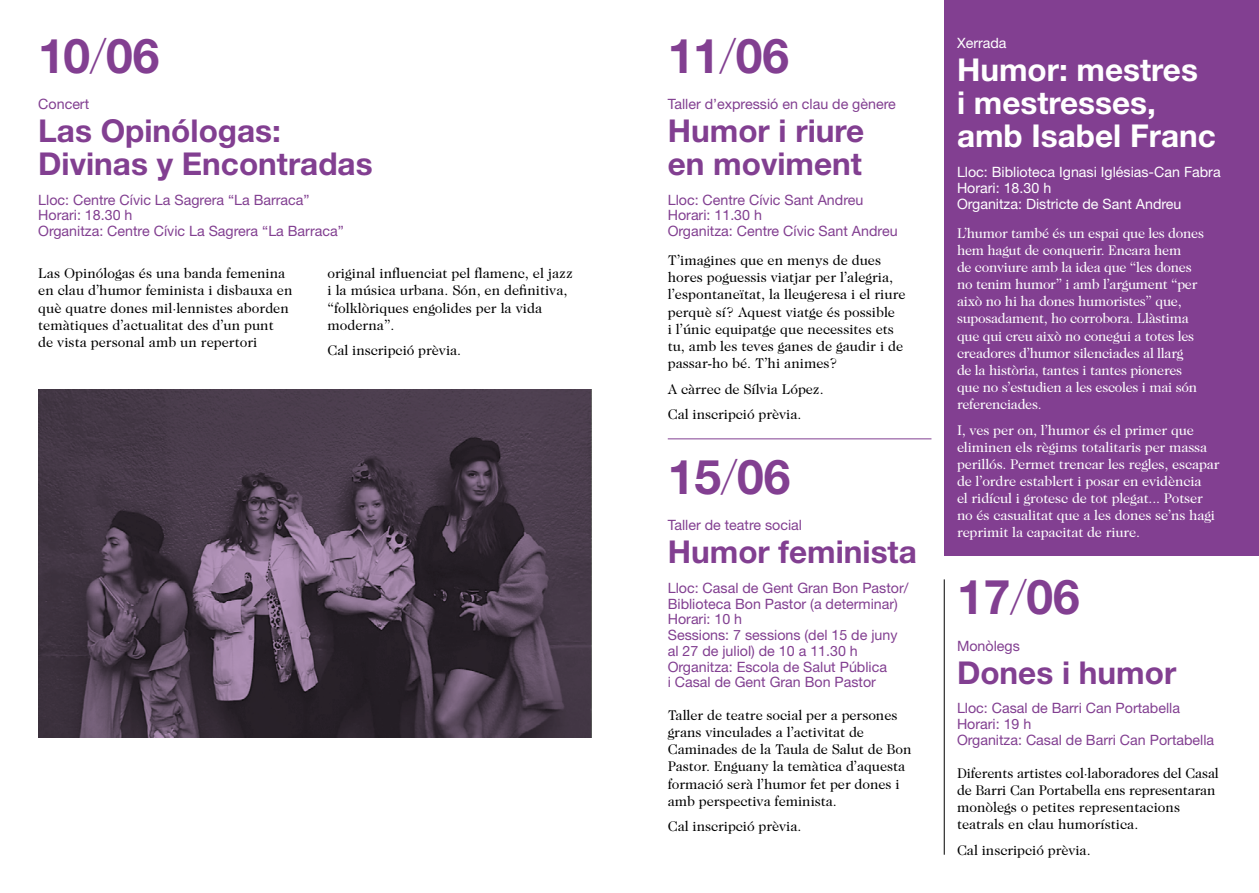
<style>
.page{position:relative;width:1259px;height:893px;background:#fff}
.page>*{position:absolute;margin:0;border:0;box-sizing:border-box;transform-origin:0 0}
.t1{font:700 48px "Helvetica Neue LT Std";color:#823f91}
.t2{font:700 31.5px/33px "Helvetica Neue LT Std";color:#823f91}
.t3{font:700 31.5px/33px "Helvetica Neue LT Std";color:#fff}
.t4{font:14.25px/17.1px "Caslon 224 Std";color:#000}
.t5{font:14.25px/17.1px "Caslon 224 Std";letter-spacing:-.02em;color:#fff}
.t6{font:14.25px/15.8px "Helvetica Neue LT Std";color:#823f91}
.t7{font:14.25px/15.8px "Helvetica Neue LT Std";color:#fff}
.s1{font-weight:100}
</style>
<div class="page">
<div style="left:944px;top:0;width:315px;height:556px;background:#823f91"></div>
<hr style="left:668px;top:438px;width:263px;height:1px;background:#823f91">
<svg style="left:38px;top:389px;width:553px;height:348px;background:#4b3e4d"></svg>
<hr style="left:944px;top:579px;width:1px;height:276px;background:#000">
<h1 class="t1" style="left:38px;top:26px;width:123px">10<span class="s1">/</span>06</h1>
<p class="t6" style="left:38px;top:96px;width:52px">Concert</p>
<h2 class="t2" style="left:38px;top:113px;width:336px">Las Opinólogas:<br>Divinas y Encontradas</h2>
<p class="t6" style="left:38px;top:192px;width:307px">Lloc: Centre Cívic La Sagrera “La Barraca”<br>Horari: 18.30 h<br>Organitza: Centre Cívic La Sagrera “La Barraca”</p>
<p class="t4" style="left:38px;top:265px;width:256px">Las Opinólogas és una banda femenina en clau d’humor feminista i disbauxa en què quatre dones mil·lennistes aborden temàtiques d’actualitat des d’un punt<br>de vista personal amb un repertori</p>
<p class="t4" style="left:327px;top:265px;width:247px">original influenciat pel flamenc, el jazz i la música urbana. Són, en definitiva, “folklòriques engolides per la vida moderna”.</p>
<p class="t4" style="left:327px;top:342px;width:135px">Cal inscripció prèvia.</p>
<h1 class="t1" style="left:668px;top:26px;width:123px">11<span class="s1">/</span>06</h1>
<p class="t6" style="left:668px;top:96px;width:230px">Taller d’expressió en clau de gènere</p>
<h2 class="t2" style="left:668px;top:113px;width:198px">Humor i riure en moviment</h2>
<p class="t6" style="left:668px;top:192px;width:231px">Lloc: Centre Cívic Sant Andreu<br>Horari: 11.30 h<br>Organitza: Centre Cívic Sant Andreu</p>
<p class="t4" style="left:668px;top:252px;width:239px">T’imagines que en menys de dues hores poguessis viatjar per l’alegria, l’espontaneïtat, la lleugeresa i el riure perquè sí? Aquest viatge és possible<br>i l’únic equipatge que necessites ets tu, amb les teves ganes de gaudir i de passar-ho bé. T’hi animes?</p>
<p class="t4" style="left:668px;top:376px;width:157px;line-height:25.7px">A càrrec de Sílvia López.<br>Cal inscripció prèvia.</p>
<h1 class="t1" style="left:668px;top:447px;width:124px">15<span class="s1">/</span>06</h1>
<p class="t6" style="left:668px;top:517px;width:136px">Taller de teatre social</p>
<h2 class="t2" style="left:668px;top:534px;width:250px">Humor feminista</h2>
<p class="t6" style="left:668px;top:580px;width:242px">Lloc: Casal de Gent Gran Bon Pastor/<br>Biblioteca Bon Pastor (a determinar)<br>Horari: 10 h<br>Sessions: 7 sessions (del 15 de juny al 27 de juliol) de 10 a 11.30 h<br>Organitza: Escola de Salut Pública<br>i Casal de Gent Gran Bon Pastor</p>
<p class="t4" style="left:668px;top:707px;width:245px">Taller de teatre social per a persones grans vinculades a l’activitat de Caminades de la Taula de Salut de Bon Pastor. Enguany la temàtica d’aquesta formació serà l’humor fet per dones i amb perspectiva feminista.</p>
<p class="t4" style="left:668px;top:818px;width:135px">Cal inscripció prèvia.</p>
<p class="t7" style="left:957px;top:35px;width:51px">Xerrada</p>
<h2 class="t3" style="left:957px;top:53px;width:260px">Humor: mestres<br>i mestresses, amb Isabel Franc</h2>
<p class="t7" style="left:957px;top:164px;width:265px">Lloc: Biblioteca Ignasi Iglésias-Can Fabra<br>Horari: 18.30 h<br>Organitza: Districte de Sant Andreu</p>
<p class="t5" style="left:957px;top:224px;width:248px">L’humor també és un espai que les dones hem hagut de conquerir. Encara hem<br>de conviure amb la idea que “les dones no tenim humor” i amb l’argument “per això no hi ha dones humoristes” que, suposadament, ho corrobora. Llàstima que qui creu això no conegui a totes les creadores d’humor silenciades al llarg<br>de la història, tantes i tantes pioneres que no s’estudien a les escoles i mai són referenciades.</p>
<p class="t5" style="left:957px;top:421px;width:264px">I, ves per on, l’humor és el primer que eliminen els règims totalitaris per massa perillós. Permet trencar les regles, escapar de l’ordre establert i posar en evidència<br>el ridícul i grotesc de tot plegat... Potser no és casualitat que a les dones se’ns hagi reprimit la capacitat de riure.</p>
<h1 class="t1" style="left:957px;top:567px;width:124px">17<span class="s1">/</span>06</h1>
<p class="t6" style="left:957px;top:637px;width:64px">Monòlegs</p>
<h2 class="t2" style="left:957px;top:655px;width:221px">Dones i humor</h2>
<p class="t6" style="left:957px;top:700px;width:259px">Lloc: Casal de Barri Can Portabella<br>Horari: 19 h<br>Organitza: Casal de Barri Can Portabella</p>
<p class="t4" style="left:957px;top:764px;width:263px">Diferents artistes col·laboradores del Casal de Barri Can Portabella ens representaran monòlegs o petites representacions teatrals en clau humorística.</p>
<p class="t4" style="left:957px;top:841px;width:135px">Cal inscripció prèvia.</p>
</div>
